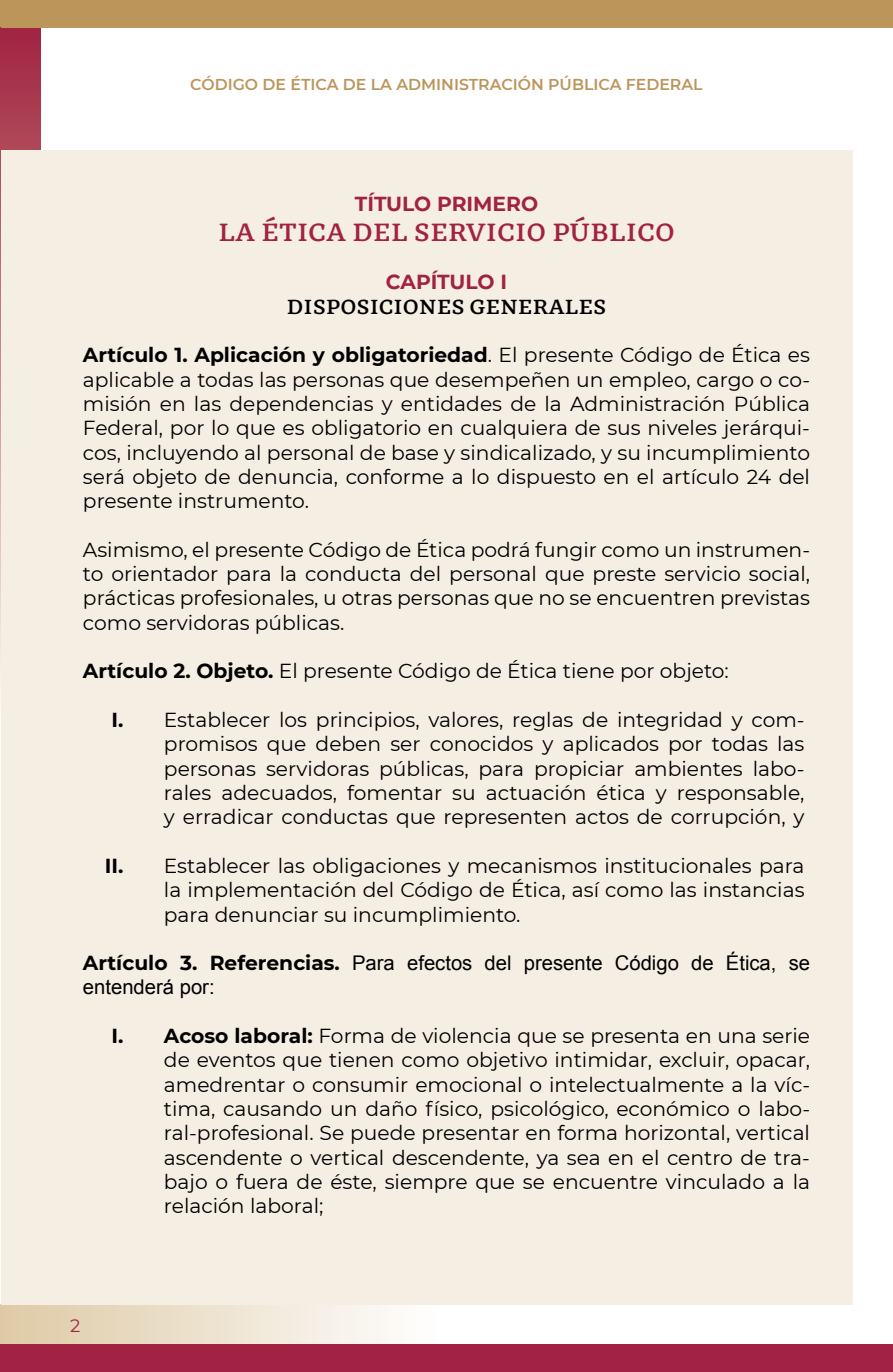
<style>
.page{position:relative;width:893px;height:1372px;background:#fff}
.page>*{position:absolute;margin:0;border:0;box-sizing:border-box;transform-origin:0 0}
.t1{font:700 24.75px "GMX";color:#a12242}
.t2{font:20.25px/24.3px "Montserrat";color:#000;text-align:justify}
.t3{font:20.25px/24.3px "Arial";color:#000}
.t4{font:700 20.25px "Montserrat";color:#a12242}
.t5{font:700 20.25px "GMX";color:#000}
.t6{font:18px "Montserrat";color:#a12242}
.t7{font:600 15.75px "Montserrat";color:#bc955b}
.s1{font-weight:700}
.s2{font-family:"Montserrat";font-weight:700}
</style>
<div class="page">
<div style="left:0;top:1303px;width:439px;height:41px;background:linear-gradient(to right,#decaa5,#fffeff)"></div>
<div style="left:0;top:1344px;width:893px;height:27px;background:#a12242"></div>
<svg style="left:0;top:28px;width:40px;height:667px;background:#ac4056"></svg>
<div style="left:1px;top:150px;width:852px;height:1153px;background:#f5eee3"></div>
<div style="left:1px;top:0;width:892px;height:28px;background:#bc955b"></div>
<p class="t7" style="left:190px;top:75px;width:514px">CÓDIGO DE ÉTICA DE LA ADMINISTRACIÓN PÚBLICA FEDERAL</p>
<p class="t4" style="left:355px;top:191px;width:185px">TÍTULO PRIMERO</p>
<p class="t1" style="left:218px;top:218px;width:458px">LA ÉTICA DEL SERVICIO PÚBLICO</p>
<p class="t4" style="left:386px;top:270px;width:123px">CAPÍTULO I</p>
<p class="t5" style="left:287px;top:295px;width:321px">DISPOSICIONES GENERALES</p>
<p class="t2" style="left:83px;top:343px;width:729px"><span class="s1">Artículo 1. Aplicación y obligatoriedad</span>. El presente Código de Ética es aplicable a todas las personas que desempeñen un empleo, cargo o co&shy;misión en las dependencias y entidades de la Administración Pública Federal, por lo que es obligatorio en cualquiera de sus niveles jerárqui&shy;cos, incluyendo al personal de base y sindicalizado, y su incumplimiento será objeto de denuncia, conforme a lo dispuesto en el artículo 24 del presente instrumento.</p>
<p class="t2" style="left:83px;top:537px;width:729px">Asimismo, el presente Código de Ética podrá fungir como un instrumen&shy;to orientador para la conducta del personal que preste servicio social, prácticas profesionales, u otras personas que no se encuentren previstas como servidoras públicas.</p>
<p class="t2" style="left:83px;top:659px;width:647px"><span class="s1">Artículo 2. Objeto.</span> El presente Código de Ética tiene por objeto:</p>
<p class="t2" style="left:164px;top:707px;width:642px;text-indent:-52px"><span class="s1">I.</span> Establecer los principios, valores, reglas de integridad y com&shy;promisos que deben ser conocidos y aplicados por todas las personas servidoras públicas, para propiciar ambientes labo&shy;rales adecuados, fomentar su actuación ética y responsable, y erradicar conductas que representen actos de corrupción, y</p>
<p class="t2" style="left:164px;top:853px;width:642px;text-indent:-59px"><span class="s1">II.</span> Establecer las obligaciones y mecanismos institucionales para la implementación del Código de Ética, así como las instancias para denunciar su incumplimiento.</p>
<p class="t3" style="left:83px;top:950px;width:729px"><span class="s2">Artículo 3. Referencias.</span> Para efectos del presente Código de Ética, se entenderá por:</p>
<p class="t2" style="left:164px;top:1023px;width:648px;text-indent:-52px"><span class="s1">I. Acoso laboral:</span> Forma de violencia que se presenta en una serie de eventos que tienen como objetivo intimidar, excluir, opacar, amedrentar o consumir emocional o intelectualmente a la víc&shy;tima, causando un daño físico, psicológico, económico o labo&shy;ral-profesional. Se puede presentar en forma horizontal, vertical ascendente o vertical descendente, ya sea en el centro de tra&shy;bajo o fuera de éste, siempre que se encuentre vinculado a la relación laboral;</p>
<p class="t6" style="left:70px;top:1313px;width:12px">2</p>
</div>
